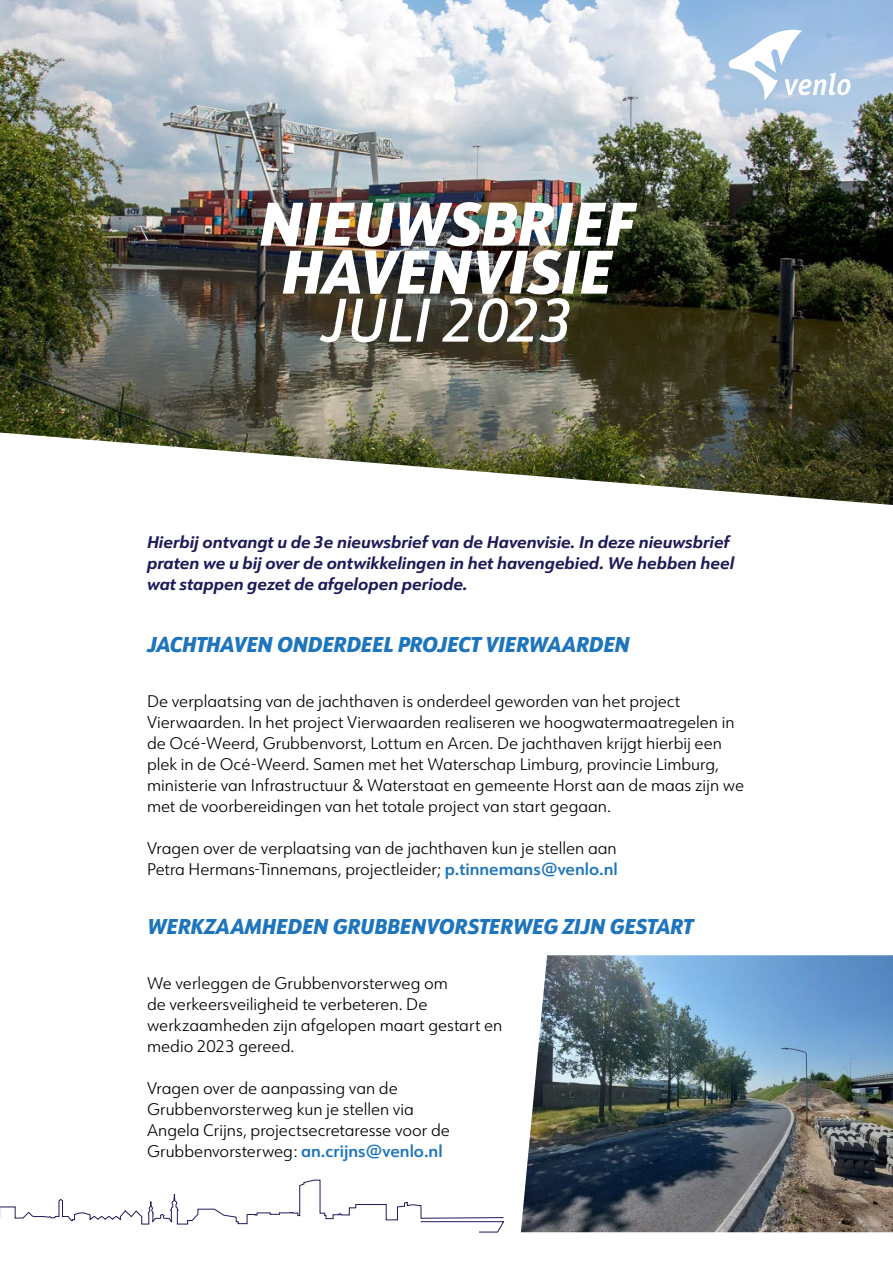
<style>
.page{position:relative;width:893px;height:1263px;background:#fff}
.page>*{position:absolute;margin:0;border:0;box-sizing:border-box;transform-origin:0 0}
.t1{font:italic 800 60px/48px "URW Form Semi Cond";color:#fff;text-align:center}
.t2{font:italic 500 60px "URW Form Semi Cond";color:#fff}
.t3{font:italic 800 21px "URW Form Semi Cond";color:#1e75bb}
.t4{font:300 16.5px/21px "URW Form";color:#000}
.t5{font:italic 700 16.5px/21px "URW Form";color:#1e1b58}
.s1{font-weight:600;color:#1e75bb}
</style>
<div class="page">
<svg style="left:0;top:1180px;width:504px;height:52px"></svg>
<img style="left:0;top:0;width:893px;height:505px">
<svg style="left:729px;top:30px;width:121px;height:70px"></svg>
<img style="left:521px;top:955px;width:372px;height:277px">
<h1 class="t1" style="left:259px;top:197px;width:376px">NIEUWSBRIEF<br>HAVENVISIE</h1>
<h1 class="t2" style="left:321px;top:279px;width:253px">JULI 2023</h1>
<p class="t5" style="left:147px;top:531px;width:589px">Hierbij ontvangt u de 3e nieuwsbrief van de Havenvisie. In deze nieuwsbrief praten we u bij over de ontwikkelingen in het havengebied. We hebben heel wat stappen gezet de afgelopen periode.</p>
<p class="t3" style="left:147px;top:629px;width:484px">JACHTHAVEN ONDERDEEL PROJECT VIERWAARDEN</p>
<p class="t4" style="left:147px;top:690px;width:599px">De verplaatsing van de jachthaven is onderdeel geworden van het project Vierwaarden. In het project Vierwaarden realiseren we hoogwatermaatregelen in de Océ-Weerd, Grubbenvorst, Lottum en Arcen. De jachthaven krijgt hierbij een plek in de Océ-Weerd. Samen met het Waterschap Limburg, provincie Limburg, ministerie van Infrastructuur &amp; Waterstaat en gemeente Horst aan de maas zijn we met de voorbereidingen van het totale project van start gegaan.</p>
<p class="t4" style="left:147px;top:837px;width:472px">Vragen over de verplaatsing van de jachthaven kun je stellen aan<br>Petra Hermans-Tinnemans, projectleider; <span class="s1">p.tinnemans@venlo.nl</span></p>
<p class="t3" style="left:147px;top:911px;width:547px">WERKZAAMHEDEN GRUBBENVORSTERWEG ZIJN GESTART</p>
<p class="t4" style="left:147px;top:972px;width:357px">We verleggen de Grubbenvorsterweg om<br>de verkeersveiligheid te verbeteren. De werkzaamheden zijn afgelopen maart gestart en medio 2023 gereed.</p>
<p class="t4" style="left:147px;top:1077px;width:304px">Vragen over de aanpassing van de Grubbenvorsterweg kun je stellen via Angela Crijns, projectsecretaresse voor de Grubbenvorsterweg: <span class="s1">an.crijns@venlo.nl</span></p>
</div>
